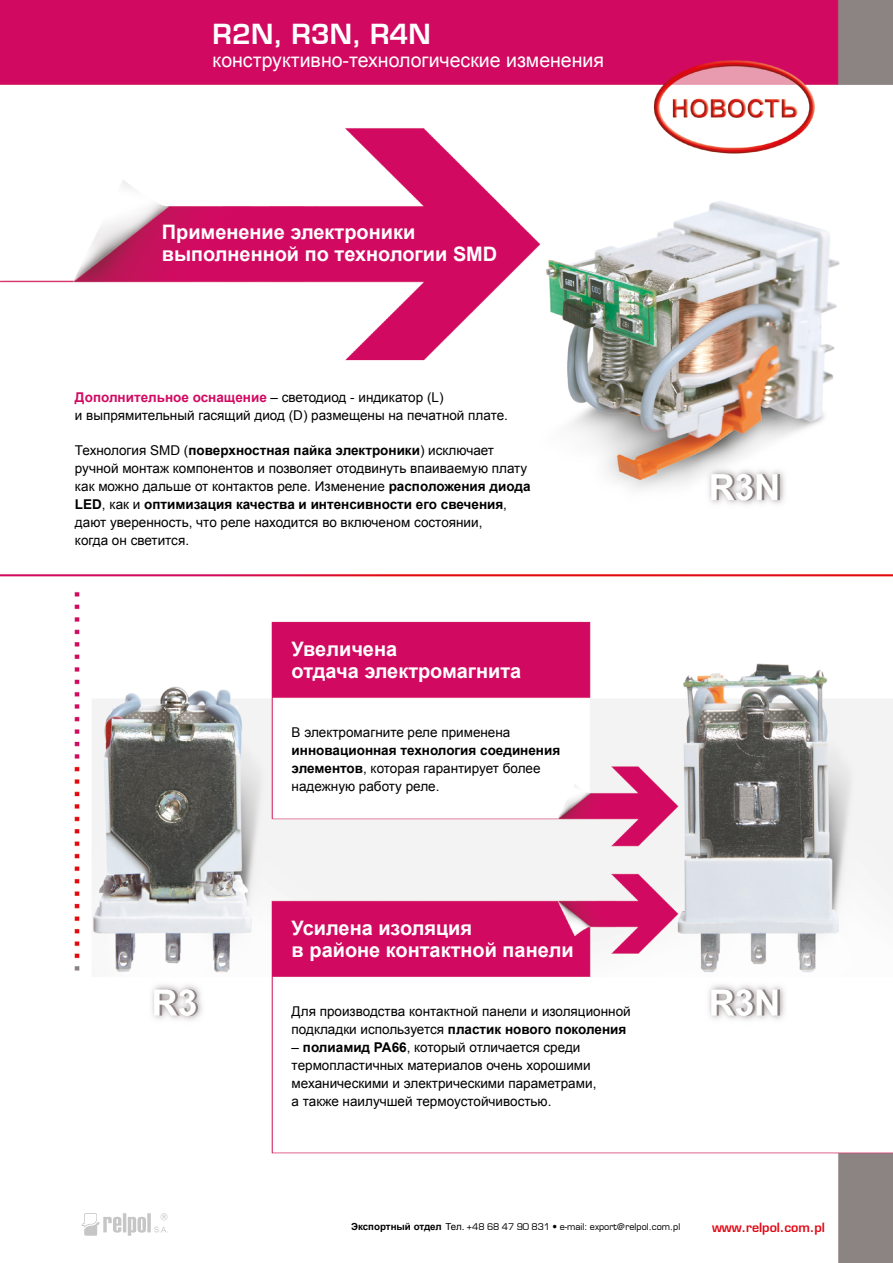
<style>
.page{position:relative;width:893px;height:1263px;background:#fff}
.page>*{position:absolute;margin:0;border:0;box-sizing:border-box;transform-origin:0 0}
.Tytul_gora_czarny{font:700 27px "Euromode";color:#fff}
.t1{font:700 19.95px/22.5px "Arial";color:#fff}
.Tytul_gora_szary{font:19.5px "Arial";color:#fff}
.t2{font:13.5px/18px "Arial";color:#000}
.Tytul_gora_czarny-2{font:700 12.45px "Euromode";color:#e30613}
.t3{font:9px "Euromode";color:#000}
.s1{font-weight:700;color:#d20962}
.s2{font-weight:700}
.s3{font-family:"Arial";font-weight:700;font-size:9.75px}
.s4{font-family:"Arial";font-size:9.75px}
</style>
<div class="page">
<img style="left:0;top:0;width:893px;height:1263px">
<svg style="left:82px;top:1213px;width:86px;height:23px"></svg>
<p class="Tytul_gora_czarny" style="left:213px;top:18px;width:220px">R2N, R3N, R4N</p>
<p class="Tytul_gora_szary" style="left:213px;top:46px;width:393px">конструктивно-технологические изменения</p>
<p class="t1" style="left:162px;top:221px;width:337px">Применение электроники выполненной по технологии SMD</p>
<p class="t2" style="left:75px;top:388px;width:434px"><span class="s1">Дополнительное оснащение</span> – светодиод - индикатор (L)<br>и выпрямительный гасящий диод (D) размещены на печатной плате.</p>
<p class="t2" style="left:75px;top:441px;width:457px">Технология SMD (<span class="s2">поверхностная пайка электроники</span>) исключает ручной монтаж компонентов и позволяет отодвинуть впаиваемую плату как можно дальше от контактов реле. Изменение <span class="s2">расположения диода LED</span>, как и <span class="s2">оптимизация качества и интенсивности его свечения</span>, дают уверенность, что реле находится во включеном состоянии,<br>когда он светится.</p>
<p class="t1" style="left:292px;top:638px;width:231px">Увеличена<br>отдача электромагнита</p>
<p class="t2" style="left:292px;top:724px;width:270px">В электромагните реле применена <span class="s2">инновационная технология соединения элементов</span>, которая гарантирует более надежную работу реле.</p>
<p class="t1" style="left:292px;top:916px;width:284px">Усилена изоляция<br>в районе контактной панели</p>
<p class="t2" style="left:292px;top:1002px;width:341px">Для производства контактной панели и изоляционной подкладки используется <span class="s2">пластик нового поколения</span></p>
<p class="t2" style="left:292px;top:1038px;width:306px">– <span class="s2">полиамид PA66</span>, который отличается среди термопластичных материалов очень хорошими механическими и электрическими параметрами, а также наилучшей термоустойчивостью.</p>
<p class="t3" style="left:351px;top:1221px;width:331px"><span class="s3">Экспортный отдел</span> <span class="s4">Тел.</span> +48 68 47 90 831 • e-mail: export@relpol.com.pl</p>
<p class="Tytul_gora_czarny-2" style="left:712px;top:1219px;width:114px">www.relpol.com.pl</p>
</div>
